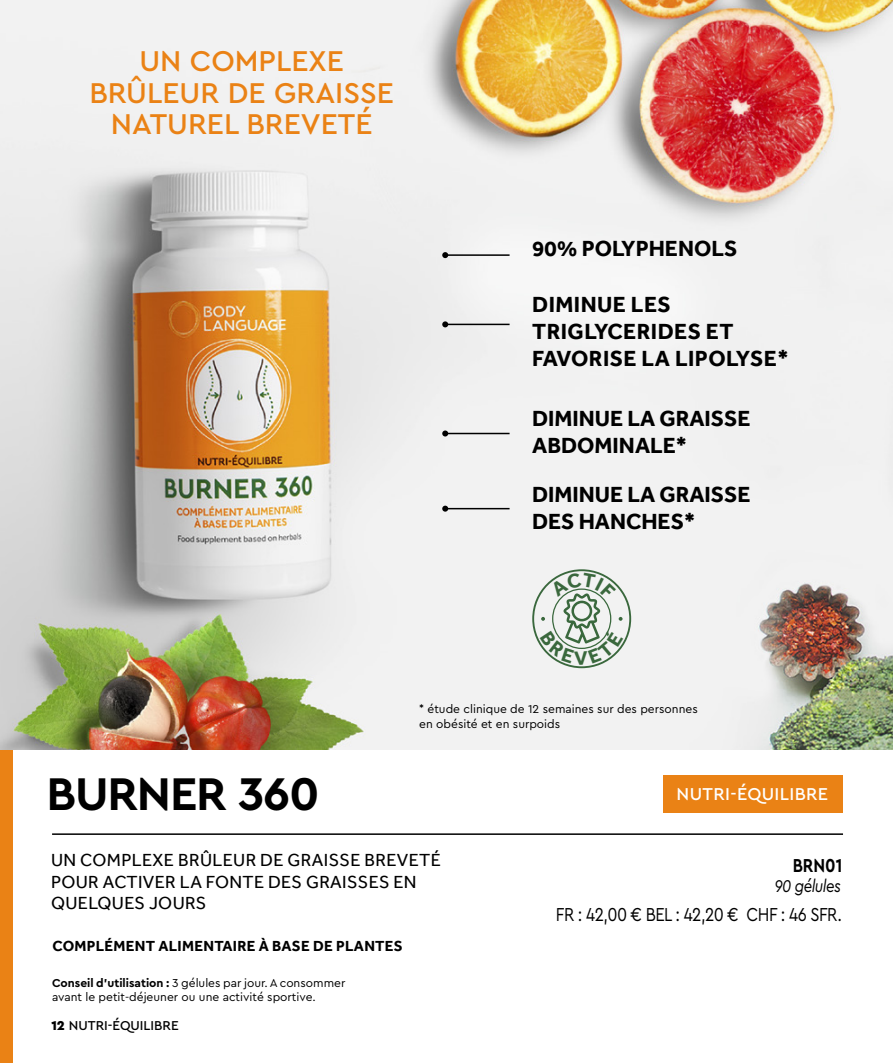
<style>
.page{position:relative;width:893px;height:1063px;background:#fff}
.page>*{position:absolute;margin:0;border:0;box-sizing:border-box;transform-origin:0 0}
.t1{font:700 48px "Cera Pro";letter-spacing:-.025em;color:#000}
.t2{font:500 30px/31.5px "Cera Pro";color:#ea8215;text-align:center}
.t3{font:700 22.5px/27px "Effra";color:#000}
.t4{font:700 22.5px/27px "Effra";letter-spacing:.02em;color:#000}
.t5{font:19.65px "Cera Pro";letter-spacing:-.03em;color:#000;scale:.84 1}
.t6{font:700 19.65px "Cera Pro";color:#000;scale:.84 1}
.t7{font:18px/21.6px "Effra";letter-spacing:.02em;color:#000}
.t8{font:500 18px "Cera Pro";letter-spacing:.02em;color:#fff}
.t9{font:italic 17.85px "Cera Pro";letter-spacing:-.03em;color:#000;scale:.84 1}
.t10{font:700 15px "Effra";letter-spacing:.02em;color:#000}
.t11{font:500 13.5px "Cera Pro";color:#000}
.t12{font:12px/14.4px "Cera Pro";color:#000}
.s1{font-weight:700}
.s2{font-weight:900}
</style>
<div class="page">
<div style="left:0;top:749px;width:12px;height:314px;background:#ea8215"></div>
<img style="left:0;top:0;width:893px;height:749px">
<hr style="left:445px;top:254px;width:65px;height:2px;background:#000">
<svg style="left:442px;top:252px;width:6px;height:6px"></svg>
<hr style="left:445px;top:324px;width:65px;height:1px;background:#000">
<svg style="left:442px;top:321px;width:6px;height:6px"></svg>
<hr style="left:445px;top:433px;width:65px;height:1px;background:#000">
<svg style="left:442px;top:431px;width:6px;height:6px"></svg>
<hr style="left:445px;top:508px;width:65px;height:1px;background:#000">
<svg style="left:442px;top:506px;width:6px;height:6px"></svg>
<hr style="left:52px;top:833px;width:791px;height:2px;background:#000">
<div style="left:663px;top:775px;width:180px;height:38px;background:#ea8215"></div>
<div style="left:532px;top:569px;width:99px;height:99px;border:2px solid #3a683d;border-radius:50%"></div>
<svg style="left:540px;top:573px;width:83px;height:92px"></svg>
<h2 class="t2" style="left:89px;top:44px;width:306px">UN COMPLEXE<br>BRÛLEUR DE GRAISSE<br>NATUREL BREVETÉ</h2>
<h3 class="t3" style="left:532px;top:234px;width:207px">90% POLYPHENOLS</h3>
<h3 class="t4" style="left:532px;top:291px;width:258px">DIMINUE LES<br>TRIGLYCERIDES ET<br>FAVORISE LA LIPOLYSE*</h3>
<h3 class="t3" style="left:532px;top:404px;width:220px">DIMINUE LA GRAISSE<br>ABDOMINALE*</h3>
<h3 class="t3" style="left:532px;top:481px;width:220px">DIMINUE LA GRAISSE<br>DES HANCHES*</h3>
<h1 class="t1" style="left:46px;top:762px;width:275px">BURNER 360</h1>
<p class="t12" style="left:419px;top:702px;width:280px">* étude clinique de 12 semaines sur des personnes en obésité et en surpoids</p>
<h3 class="t8" style="left:677px;top:782px;width:153px">NUTRI-ÉQUILIBRE</h3>
<h3 class="t7" style="left:51px;top:849px;width:391px">UN COMPLEXE BRÛLEUR DE GRAISSE BREVETÉ<br>POUR ACTIVER LA FONTE DES GRAISSES EN<br>QUELQUES JOURS</h3>
<p class="t10" style="left:52px;top:937px;width:352px">COMPLÉMENT ALIMENTAIRE À BASE DE PLANTES</p>
<p class="t12" style="left:52px;top:975px;width:295px"><span class="s1">Conseil d’utilisation :</span> 3 gélules par jour. A consommer avant le petit-déjeuner ou une activité sportive.</p>
<p class="t11" style="left:51px;top:1017px;width:129px"><span class="s2">12</span> NUTRI-ÉQUILIBRE</p>
<h3 class="t6" style="left:793px;top:852px;width:61px">BRN01</h3>
<h3 class="t9" style="left:774px;top:874px;width:81px">90 gélules</h3>
<h3 class="t5" style="left:556px;top:902px;width:342px">FR : 42,00 € BEL : 42,20 € CHF : 46 SFR.</h3>
</div>
